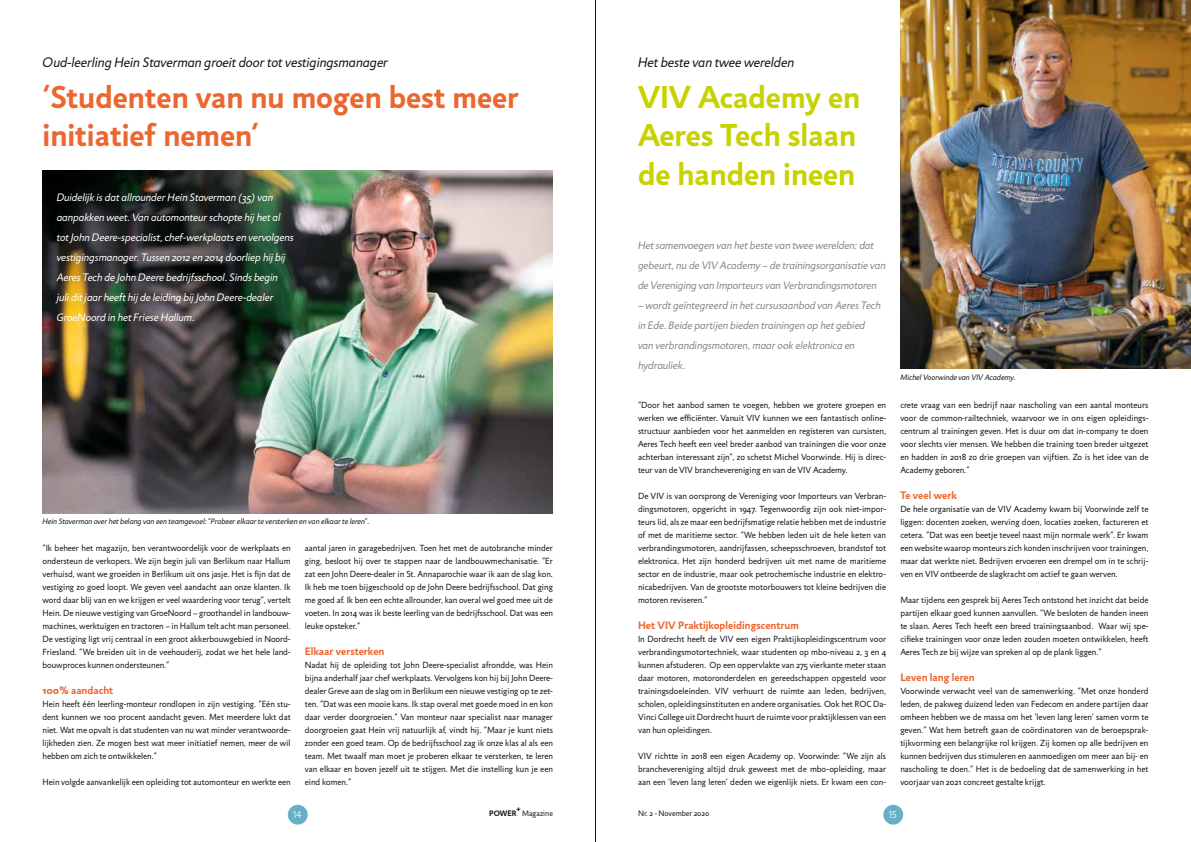
<style>
.page{position:relative;width:1191px;height:842px;background:#fff}
.page>*{position:absolute;margin:0;border:0;box-sizing:border-box;transform-origin:0 0}
.t1{font:700 32px/38.4px "Jigsaw";color:#ec6730}
.t2{font:700 32px/38.4px "Jigsaw";color:#c8d200}
.t3{font:italic 14px "Jigsaw";color:#1a1817}
.t4{font:italic 11px/20px "Jigsaw";color:#fff}
.t5{font:italic 11px/20px "Jigsaw";color:#868889}
.t6{font:700 11px "Jigsaw";color:#ec6730}
.t7{font:300 10px "Jigsaw";color:#fff}
.t8{font:9px/13px "Jigsaw";color:#1a1817;text-align:justify}
.t9{font:italic 8px "Jigsaw";color:#1a1817}
.t10{font:8px "Jigsaw";color:#1a1817}
.t11{font:700 8px "Jigsaw";color:#1a1817}
</style>
<div class="page">
<img style="left:43px;top:170px;width:510px;height:343px">
<img style="left:900px;top:0;width:291px;height:369px">
<div style="left:288px;top:805px;width:20px;height:20px;background:#66afc4;border-radius:50%"></div>
<div style="left:883px;top:805px;width:20px;height:20px;background:#66afc4;border-radius:50%"></div>
<hr style="left:595px;top:0;width:1px;height:842px;background:#1a1817">
<h2 class="t3" style="left:43px;top:54px;width:347px">Oud-leerling Hein Staverman groeit door tot vestigingsmanager</h2>
<h2 class="t3" style="left:638px;top:54px;width:158px">Het beste van twee werelden</h2>
<h1 class="t1" style="left:43px;top:77px;width:478px">‘Studenten van nu mogen best meer initiatief nemen’</h1>
<p class="t4" style="left:57px;top:187px;width:238px">Duidelijk is dat allrounder Hein Staverman (35) van aanpakken weet. Van automonteur schopte hij het al tot John Deere-specialist, chef-werkplaats en vervolgens vestigingsmanager. Tussen 2012 en 2014 doorliep hij bij Aeres Tech de John Deere bedrijfsschool. Sinds begin<br>juli dit jaar heeft hij de leiding bij John Deere-dealer GroeNoord in het Friese Hallum.</p>
<p class="t9" style="left:43px;top:517px;width:328px">Hein Staverman over het belang van een teamgevoel: “Probeer elkaar te versterken en van elkaar te leren”.</p>
<p class="t8" style="left:43px;top:541px;width:250px">“Ik beheer het magazijn, ben verantwoordelijk voor de werkplaats en ondersteun de verkopers. We zijn begin juli van Berlikum naar Hallum verhuisd, want we groeiden in Berlikum uit ons jasje. Het is fijn dat de vestiging zo goed loopt. We geven veel aandacht aan onze klanten. Ik word daar blij van en we krijgen er veel waardering voor terug”, vertelt Hein. De nieuwe vestiging van GroeNoord – groothandel in landbouw&shy;machines, werktuigen en tractoren – in Hallum telt acht man personeel.<br>De vestiging ligt vrij centraal in een groot akkerbouwgebied in Noord-Friesland. “We breiden uit in de veehouderij, zodat we het hele land&shy;bouwproces kunnen ondersteunen.”</p>
<p class="t6" style="left:43px;top:683px;width:72px">100% aandacht</p>
<p class="t8" style="left:43px;top:697px;width:250px">Hein heeft één leerling-monteur rondlopen in zijn vestiging. “Eén stu&shy;dent kunnen we 100 procent aandacht geven. Met meerdere lukt dat niet. Wat me opvalt is dat studenten van nu wat minder verantwoorde&shy;lijkheden zien. Ze mogen best wat meer initiatief nemen, meer de wil hebben om zich te ontwikkelen.”</p>
<p class="t8" style="left:43px;top:775px;width:250px">Hein volgde aanvankelijk een opleiding tot automonteur en werkte een</p>
<p class="t8" style="left:305px;top:541px;width:250px">aantal jaren in garagebedrijven. Toen het met de autobranche minder ging, besloot hij over te stappen naar de landbouwmechanisatie. “Er zat een John Deere-dealer in St. Annaparochie waar ik aan de slag kon.<br>Ik heb me toen bijgeschoold op de John Deere bedrijfsschool. Dat ging me goed af. Ik ben een echte allrounder, kan overal wel goed mee uit de voeten. In 2014 was ik beste leerling van de bedrijfsschool. Dat was een leuke opsteker.”</p>
<p class="t6" style="left:305px;top:644px;width:81px">Elkaar versterken</p>
<p class="t8" style="left:305px;top:658px;width:250px">Nadat hij de opleiding tot John Deere-specialist afrondde, was Hein bijna anderhalf jaar chef werkplaats. Vervolgens kon hij bij John Deere&shy;dealer Greve aan de slag om in Berlikum een nieuwe vestiging op te zet&shy;ten. “Dat was een mooie kans. Ik stap overal met goede moed in en kon daar verder doorgroeien.” Van monteur naar specialist naar manager doorgroeien gaat Hein vrij natuurlijk af, vindt hij. “Maar je kunt niets zonder een goed team. Op de bedrijfsschool zag ik onze klas al als een team. Met twaalf man moet je proberen elkaar te versterken, te leren van elkaar en boven jezelf uit te stijgen. Met die instelling kun je een eind komen.”</p>
<h1 class="t2" style="left:638px;top:77px;width:224px">VIV Academy en<br>Aeres Tech slaan de handen ineen</h1>
<p class="t5" style="left:638px;top:235px;width:249px">Het samenvoegen van het beste van twee werelden: dat gebeurt, nu de VIV Academy – de trainingsorganisatie van de Vereniging van Importeurs van Verbrandingsmotoren</p>
<p class="t5" style="left:638px;top:295px;width:244px">– wordt geïntegreerd in het cursusaanbod van Aeres Tech in Ede. Beide partijen bieden trainingen op het gebied van verbrandingsmotoren, maar ook elektronica en hydrauliek.</p>
<p class="t8" style="left:638px;top:398px;width:250px">“Door het aanbod samen te voegen, hebben we grotere groepen en werken we efficiënter. Vanuit VIV kunnen we een fantastisch online&shy;structuur aanbieden voor het aanmelden en registeren van cursisten, Aeres Tech heeft een veel breder aanbod van trainingen die voor onze achterban interessant zijn”, zo schetst Michel Voorwinde. Hij is direc&shy;teur van de VIV branchevereniging en van de VIV Academy.</p>
<p class="t8" style="left:638px;top:489px;width:250px">De VIV is van oorsprong de Vereniging voor Importeurs van Verbran&shy;dingsmotoren, opgericht in 1947. Tegenwoordig zijn ook niet-impor&shy;teurs lid, als ze maar een bedrijfsmatige relatie hebben met de industrie of met de maritieme sector. “We hebben leden uit de hele keten van verbrandingsmotoren, aandrijfassen, scheepsschroeven, brandstof tot elektronica. Het zijn honderd bedrijven uit met name de maritieme sector en de industrie, maar ook petrochemische industrie en elektro&shy;nicabedrijven. Van de grootste motorbouwers tot kleine bedrijven die motoren reviseren.”</p>
<p class="t6" style="left:638px;top:618px;width:162px">Het VIV Praktijkopleidingscentrum</p>
<p class="t8" style="left:638px;top:632px;width:250px">In Dordrecht heeft de VIV een eigen Praktijkopleidingscentrum voor verbrandingsmotortechniek, waar studenten op mbo-niveau 2, 3 en 4 kunnen afstuderen. Op een oppervlakte van 275 vierkante meter staan daar motoren, motoronderdelen en gereedschappen opgesteld voor trainingsdoeleinden. VIV verhuurt de ruimte aan leden, bedrijven, scholen, opleidingsinstituten en andere organisaties. Ook het ROC Da-Vinci College uit Dordrecht huurt de ruimte voor praktijklessen van een van hun opleidingen.</p>
<p class="t8" style="left:638px;top:749px;width:250px">VIV richtte in 2018 een eigen Academy op. Voorwinde: “We zijn als branchevereniging altijd druk geweest met de mbo-opleiding, maar aan een ‘leven lang leren’ deden we eigenlijk niets. Er kwam een con-</p>
<p class="t9" style="left:900px;top:373px;width:116px">Michel Voorwinde van VIV Academy.</p>
<p class="t8" style="left:900px;top:398px;width:250px">crete vraag van een bedrijf naar nascholing van een aantal monteurs voor de common-railtechniek, waarvoor we in ons eigen opleidings&shy;centrum al trainingen geven. Het is duur om dat in-company te doen voor slechts vier mensen. We hebben die training toen breder uitgezet en hadden in 2018 zo drie groepen van vijftien. Zo is het idee van de Academy geboren.”</p>
<p class="t6" style="left:900px;top:488px;width:58px">Te veel werk</p>
<p class="t8" style="left:900px;top:502px;width:250px">De hele organisatie van de VIV Academy kwam bij Voorwinde zelf te liggen: docenten zoeken, werving doen, locaties zoeken, factureren et cetera. “Dat was een beetje teveel naast mijn normale werk”. Er kwam een website waarop monteurs zich konden inschrijven voor trainingen, maar dat werkte niet. Bedrijven ervoeren een drempel om in te schrij&shy;ven en VIV ontbeerde de slagkracht om actief te gaan werven.</p>
<p class="t8" style="left:900px;top:593px;width:250px">Maar tijdens een gesprek bij Aeres Tech ontstond het inzicht dat beide partijen elkaar goed kunnen aanvullen. “We besloten de handen ineen te slaan. Aeres Tech heeft een breed trainingsaanbod. Waar wij spe&shy;cifieke trainingen voor onze leden zouden moeten ontwikkelen, heeft Aeres Tech ze bij wijze van spreken al op de plank liggen.”</p>
<p class="t6" style="left:900px;top:670px;width:76px">Leven lang leren</p>
<p class="t8" style="left:900px;top:684px;width:250px">Voorwinde verwacht veel van de samenwerking. “Met onze honderd leden, de pakweg duizend leden van Fedecom en andere partijen daar omheen hebben we de massa om het ‘leven lang leren’ samen vorm te geven.” Wat hem betreft gaan de coördinatoren van de beroepsprak&shy;tijkvorming een belangrijke rol krijgen. Zij komen op alle bedrijven en kunnen bedrijven dus stimuleren en aanmoedigen om meer aan bij- en nascholing te doen.” Het is de bedoeling dat de samenwerking in het voorjaar van 2021 concreet gestalte krijgt.</p>
<p class="t11" style="left:516px;top:805px;width:6px">+</p>
<p class="t7" style="left:293px;top:809px;width:10px">14</p>
<p class="t10" style="left:522px;top:809px;width:32px">Magazine</p>
<p class="t10" style="left:638px;top:809px;width:73px">Nr. 2 - November 2020</p>
<p class="t7" style="left:889px;top:809px;width:9px">15</p>
<p class="t11" style="left:489px;top:809px;width:29px">POWER</p>
</div>
